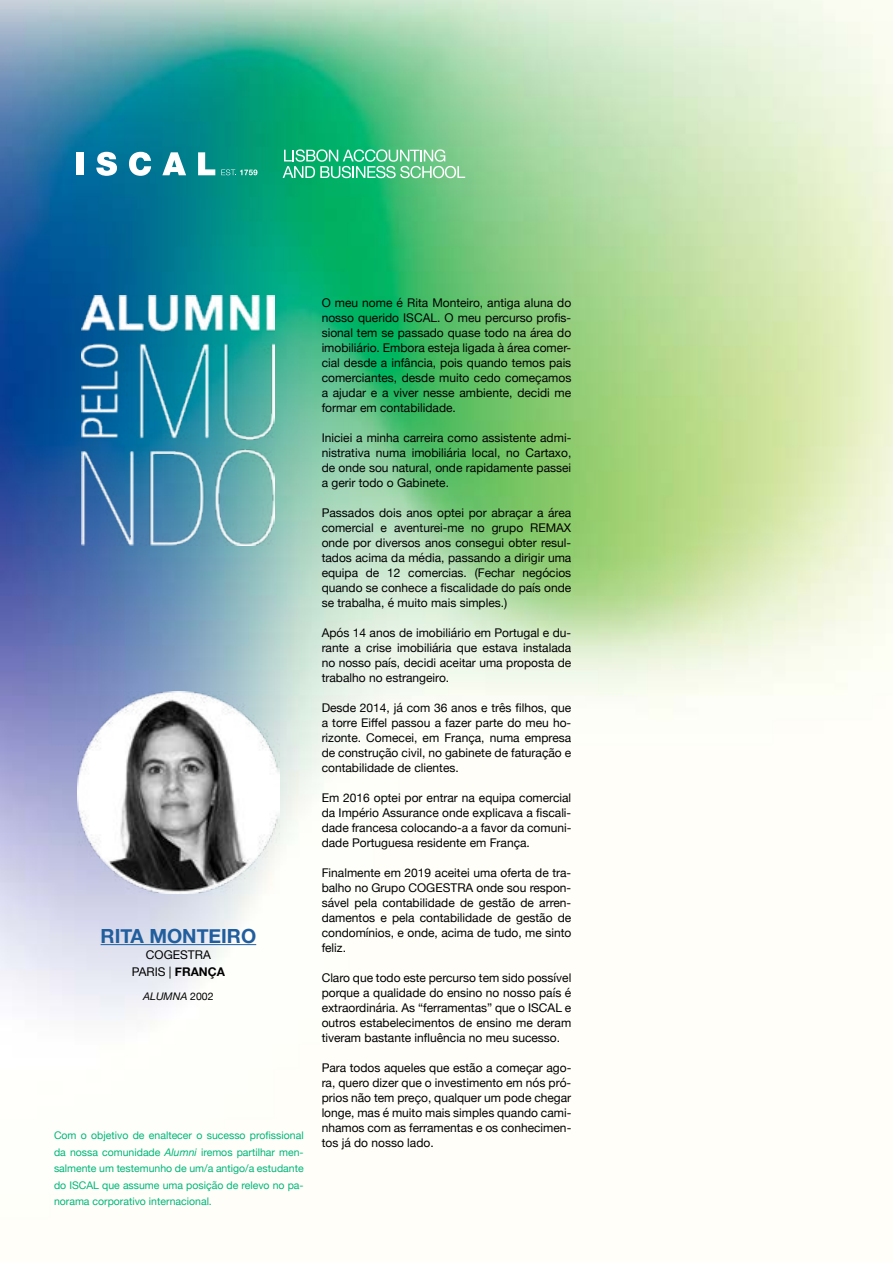
<style>
.page{position:relative;width:893px;height:1263px;background:#fff}
.page>*{position:absolute;margin:0;border:0;box-sizing:border-box;transform-origin:0 0}
.t1{font:700 19.5px "Helvetica Neue";color:#215e9e}
.t2{font:12px/15px "Helvetica Neue";color:#000;text-align:justify}
.t3{font:10.5px/16.5px "Helvetica Neue";color:#00b67a;text-align:justify}
.t4{font:italic 10.5px "Helvetica Neue";color:#000}
.s1{font-weight:700}
.s2{font-style:normal}
.s3{font-style:italic}
</style>
<div class="page">
<img style="left:0;top:0;width:893px;height:1020px">
<img style="left:77px;top:691px;width:203px;height:202px">
<hr style="left:101px;top:944px;width:155px;height:1px;background:#215e9e">
<img style="left:81px;top:295px;width:193px;height:250px">
<svg style="left:283px;top:149px;width:182px;height:29px"></svg>
<div style="left:77px;top:152px;width:7px;height:23px;background:#fff"></div>
<svg style="left:96px;top:152px;width:21px;height:24px"></svg>
<svg style="left:129px;top:152px;width:22px;height:24px"></svg>
<svg style="left:162px;top:152px;width:24px;height:23px"></svg>
<svg style="left:198px;top:152px;width:17px;height:23px"></svg>
<svg style="left:221px;top:169px;width:36px;height:6px"></svg>
<h1 class="t1" style="left:101px;top:920px;width:157px">RITA MONTEIRO</h1>
<p class="t2" style="left:132px;top:947px;width:95px;line-height:16.5px;text-align:center">COGESTRA<br>PARIS | <span class="s1">FRANÇA</span></p>
<p class="t4" style="left:143px;top:988px;width:72px">ALUMNA <span class="s2">2002</span></p>
<p class="t3" style="left:54px;top:1127px;width:251px">Com o objetivo de enaltecer o sucesso profissional da nossa comunidade <span class="s3">Alumni</span> iremos partilhar men&shy;salmente um testemunho de um/a antigo/a estudante do ISCAL que assume uma posição de relevo no pa&shy;norama corporativo internacional.</p>
<p class="t2" style="left:322px;top:296px;width:251px">O meu nome é Rita Monteiro, antiga aluna do nosso querido ISCAL. O meu percurso profis&shy;sional tem se passado quase todo na área do imobiliário. Embora esteja ligada à área comer&shy;cial desde a infância, pois quando temos pais comerciantes, desde muito cedo começamos a ajudar e a viver nesse ambiente, decidi me formar em contabilidade.</p>
<p class="t2" style="left:322px;top:431px;width:251px">Iniciei a minha carreira como assistente admi&shy;nistrativa numa imobiliária local, no Cartaxo, de onde sou natural, onde rapidamente passei a gerir todo o Gabinete.</p>
<p class="t2" style="left:322px;top:506px;width:251px">Passados dois anos optei por abraçar a área comercial e aventurei-me no grupo REMAX onde por diversos anos consegui obter resul&shy;tados acima da média, passando a dirigir uma equipa de 12 comercias. (Fechar negócios quando se conhece a fiscalidade do país onde se trabalha, é muito mais simples.)</p>
<p class="t2" style="left:322px;top:626px;width:251px">Após 14 anos de imobiliário em Portugal e du&shy;rante a crise imobiliária que estava instalada no nosso país, decidi aceitar uma proposta de trabalho no estrangeiro.</p>
<p class="t2" style="left:322px;top:701px;width:251px">Desde 2014, já com 36 anos e três filhos, que a torre Eiffel passou a fazer parte do meu ho&shy;rizonte. Comecei, em França, numa empresa de construção civil, no gabinete de faturação e contabilidade de clientes.</p>
<p class="t2" style="left:322px;top:791px;width:251px">Em 2016 optei por entrar na equipa comercial da Império Assurance onde explicava a fiscali&shy;dade francesa colocando-a a favor da comuni&shy;dade Portuguesa residente em França.</p>
<p class="t2" style="left:322px;top:866px;width:251px">Finalmente em 2019 aceitei uma oferta de tra&shy;balho no Grupo COGESTRA onde sou respon&shy;sável pela contabilidade de gestão de arren&shy;damentos e pela contabilidade de gestão de condomínios, e onde, acima de tudo, me sinto feliz.</p>
<p class="t2" style="left:322px;top:971px;width:251px">Claro que todo este percurso tem sido possível porque a qualidade do ensino no nosso país é extraordinária. As “ferramentas” que o ISCAL e outros estabelecimentos de ensino me deram tiveram bastante influência no meu sucesso.</p>
<p class="t2" style="left:322px;top:1061px;width:251px">Para todos aqueles que estão a começar ago&shy;ra, quero dizer que o investimento em nós pró&shy;prios não tem preço, qualquer um pode chegar longe, mas é muito mais simples quando cami&shy;nhamos com as ferramentas e os conhecimen&shy;tos já do nosso lado.</p>
</div>
